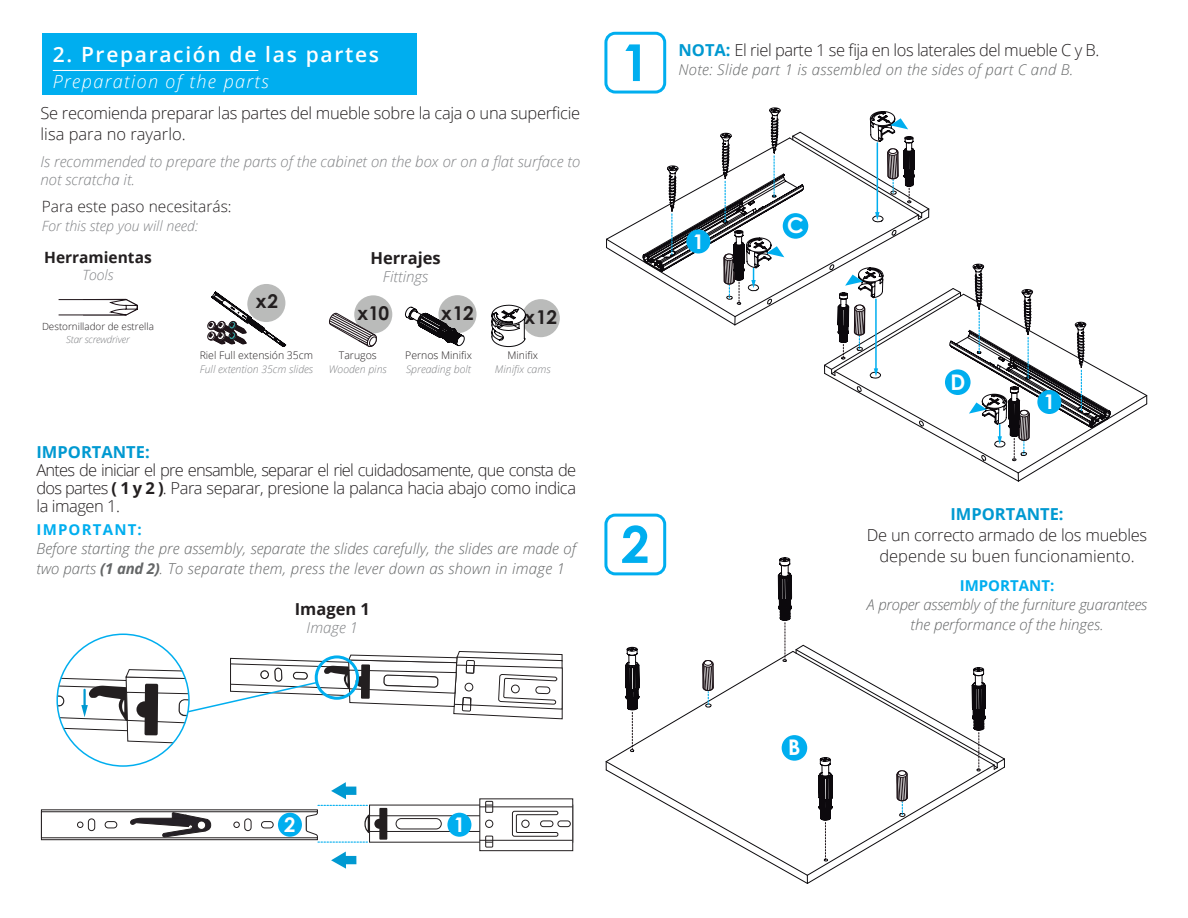
<style>
.page{position:relative;width:1188px;height:918px;background:#fff}
.page>*{position:absolute;margin:0;border:0;box-sizing:border-box;transform-origin:0 0}
.t1{font:700 51px "Century Gothic";color:#00aeef}
.t2{font:600 21px "Open Sans";letter-spacing:.08em;color:#fff}
.t3{font:700 20.25px "Century Gothic";color:#fff}
.t4{font:700 19.05px "Century Gothic";letter-spacing:.02em;color:#231f20}
.t5{font:italic 300 18px "Open Sans";letter-spacing:.08em;color:#fff}
.t6{font:300 16.5px/18px "Open Sans";letter-spacing:-.02em;color:#231f20;text-align:justify}
.t7{font:700 16.5px "Open Sans";color:#0099d1}
.t8{font:700 16.5px "Open Sans";color:#231f20}
.t9{font:300 15.45px "Open Sans";color:#231f20}
.t10{font:700 15.45px "Open Sans";color:#231f20}
.t11{font:italic 300 15px/19.5px "Open Sans";color:#646667}
.t12{font:italic 300 15px/18px "Open Sans";color:#808285}
.t13{font:italic 300 15px/19.5px "Open Sans";letter-spacing:-.02em;color:#646667;text-align:center}
.t14{font:italic 300 15px "Open Sans";letter-spacing:.02em;color:#646667}
.t15{font:700 15px "Open Sans";letter-spacing:.08em;color:#00aeef}
.t16{font:700 15px "Open Sans";color:#00aeef}
.t17{font:italic 300 14.1px "Open Sans";color:#808285}
.t18{font:italic 300 10.5px "Open Sans";color:#808285}
.t19{font:300 10.5px "Open Sans";color:#231f20}
.t20{font:300 9.9px "Open Sans";color:#231f20}
.t21{font:italic 300 9.9px "Open Sans";letter-spacing:-.02em;color:#808285}
.s1{font-weight:700}
.s2{font-weight:700;color:#0099d1}
</style>
<div class="page">
<div style="left:604px;top:32px;width:62px;height:62px;border:3px solid #00aeef;border-radius:9px"></div>
<div style="left:604px;top:514px;width:62px;height:61px;border:3px solid #00aeef;border-radius:9px"></div>
<div style="left:42px;top:34px;width:375px;height:61px;background:#00aeef"></div>
<hr style="left:53px;top:70px;width:205px;height:1px;background:#fff">
<svg style="left:58px;top:299px;width:80px;height:17px"></svg>
<div style="left:354px;top:295px;width:38px;height:38px;background:#babbba;border-radius:50%"></div>
<svg style="left:329px;top:313px;width:48px;height:34px"></svg>
<div style="left:522px;top:299px;width:38px;height:38px;background:#babbba;border-radius:50%"></div>
<svg style="left:491px;top:304px;width:39px;height:44px"></svg>
<div style="left:438px;top:295px;width:39px;height:38px;background:#babbba;border-radius:50%"></div>
<svg style="left:405px;top:306px;width:61px;height:41px"></svg>
<svg style="left:207px;top:284px;width:78px;height:63px"></svg>
<svg style="left:57px;top:633px;width:506px;height:115px"></svg>
<svg style="left:41px;top:782px;width:533px;height:87px"></svg>
<div style="left:447px;top:813px;width:24px;height:24px;background:#00aeef;border-radius:50%"></div>
<div style="left:278px;top:813px;width:24px;height:24px;background:#00aeef;border-radius:50%"></div>
<svg style="left:605px;top:557px;width:400px;height:327px"></svg>
<svg style="left:606px;top:108px;width:542px;height:374px"></svg>
<p class="t2" style="left:53px;top:40px;width:328px">2. Preparación de las partes</p>
<p class="t5" style="left:53px;top:69px;width:218px">Preparation of the parts</p>
<p class="t6" style="left:41px;top:102px;width:541px;line-height:21px">Se recomienda preparar las partes del mueble sobre la caja o una superficie lisa para no rayarlo.</p>
<p class="t12" style="left:41px;top:152px;width:541px">Is recommended to prepare the parts of the cabinet on the box or on a flat surface to not scratcha it.</p>
<p class="t9" style="left:42px;top:195px;width:191px">Para este paso necesitarás:</p>
<p class="t17" style="left:42px;top:216px;width:158px">For this step you will need:</p>
<p class="t10" style="left:44px;top:247px;width:109px">Herramientas</p>
<p class="t17" style="left:82px;top:265px;width:33px">Tools</p>
<p class="t20" style="left:42px;top:319px;width:113px">Destornillador de estrella</p>
<p class="t21" style="left:66px;top:332px;width:65px">Star screwdriver</p>
<p class="t4" style="left:256px;top:287px;width:24px">x2</p>
<p class="t19" style="left:200px;top:348px;width:115px">Riel Full extensión 35cm</p>
<p class="t18" style="left:200px;top:362px;width:115px">Full extention 35cm slides</p>
<p class="t8" style="left:370px;top:246px;width:72px">Herrajes</p>
<p class="t12" style="left:383px;top:267px;width:47px">Fittings</p>
<p class="t4" style="left:357px;top:299px;width:33px">x10</p>
<p class="t4" style="left:441px;top:299px;width:34px">x12</p>
<p class="t4" style="left:525px;top:303px;width:34px">x12</p>
<p class="t19" style="left:339px;top:348px;width:39px">Tarugos</p>
<p class="t18" style="left:329px;top:362px;width:59px">Wooden pins</p>
<p class="t19" style="left:507px;top:348px;width:32px">Minifix</p>
<p class="t18" style="left:495px;top:362px;width:57px">Minifix cams</p>
<p class="t19" style="left:405px;top:348px;width:68px">Pernos Minifix</p>
<p class="t18" style="left:406px;top:362px;width:66px">Spreading bolt</p>
<p class="t7" style="left:37px;top:441px;width:115px">IMPORTANTE:</p>
<p class="t6" style="left:37px;top:461px;width:541px">Antes de iniciar el pre ensamble, separar el riel cuidadosamente, que consta de dos partes <span class="s1">( 1 y 2 )</span>. Para separar, presione la palanca hacia abajo como indica la imagen 1.</p>
<p class="t15" style="left:37px;top:519px;width:107px">IMPORTANT:</p>
<p class="t11" style="left:37px;top:539px;width:541px">Before starting the pre assembly, separate the slides carefully, the slides are made of two parts <span class="s1">(1 and 2)</span>. To separate them, press the lever down as shown in image 1</p>
<p class="t8" style="left:295px;top:597px;width:77px">Imagen 1</p>
<p class="t12" style="left:307px;top:618px;width:53px">Image 1</p>
<h1 class="t1" style="left:621px;top:24px;width:30px">1</h1>
<p class="t6" style="left:678px;top:40px;width:422px"><span class="s2">NOTA:</span> El riel parte 1 se fija en los laterales del mueble C y B.</p>
<p class="t14" style="left:678px;top:59px;width:396px">Note: Slide part 1 is assembled on the sides of part C and B.</p>
<p class="t3" style="left:693px;top:226px;width:13px">1</p>
<h1 class="t1" style="left:621px;top:506px;width:30px">2</h1>
<p class="t3" style="left:1044px;top:386px;width:13px">1</p>
<p class="t7" style="left:950px;top:503px;width:115px">IMPORTANTE:</p>
<p class="t6" style="left:867px;top:524px;width:282px;line-height:21px;text-align:center">De un correcto armado de los muebles depende su buen funcionamiento.</p>
<p class="t16" style="left:960px;top:575px;width:96px">IMPORTANT:</p>
<p class="t13" style="left:867px;top:595px;width:282px">A proper assembly of the furniture guarantees the performance of the hinges.</p>
<p class="t3" style="left:284px;top:809px;width:13px">2</p>
<p class="t3" style="left:454px;top:809px;width:13px">1</p>
</div>
